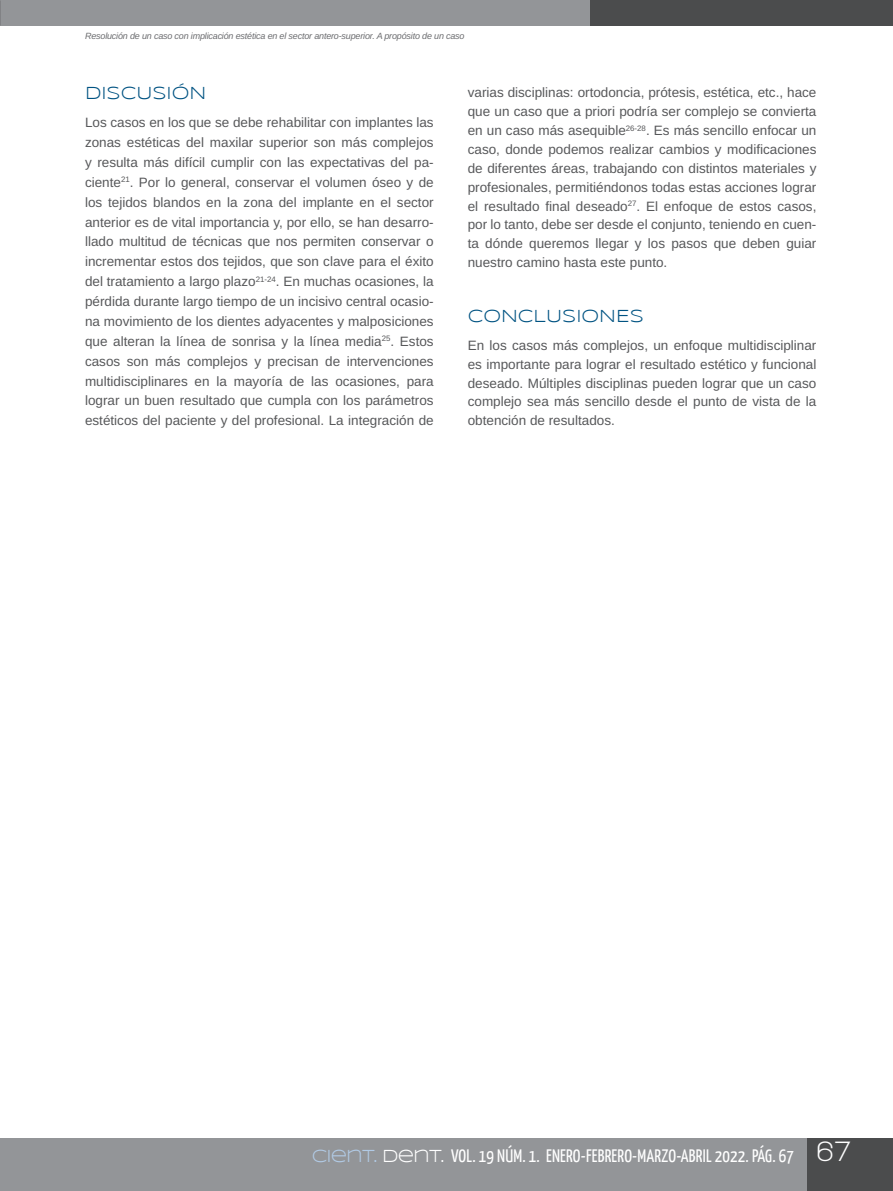
<style>
.page{position:relative;width:893px;height:1191px;background:#fff}
.page>*{position:absolute;margin:0;border:0;box-sizing:border-box;transform-origin:0 0}
.t1{font:700 30px "Walkway";color:#fff}
.t2{font:18px "Yanone Kaffeesatz";letter-spacing:.01em;color:#fff}
.t3{font:18px "Syncopate";color:#015382}
.t4{font:13.5px/19.8px "Arimo";color:#57585a;text-align:justify}
.t5{font:italic 9px "Arimo";letter-spacing:-.02em;color:#6c6d70}
.s1{font-family:"Syncopate";color:#b1cae5}
.s2{font-family:"Syncopate"}
</style>
<div class="page">
<div style="left:0;top:1138px;width:893px;height:53px;background:#939598"></div>
<div style="left:808px;top:1138px;width:85px;height:53px;background:#4b4c4d"></div>
<div style="left:0;top:0;width:893px;height:25px;background:#939598"></div>
<div style="left:591px;top:0;width:302px;height:25px;background:#4b4c4d"></div>
<p class="t5" style="left:85px;top:29px;width:381px">Resolución de un caso con implicación estética en el sector antero-superior. A propósito de un caso</p>
<h2 class="t3" style="left:85px;top:82px;width:123px">DISCUSIÓN</h2>
<p class="t4" style="left:85px;top:113px;width:350px">Los casos en los que se debe rehabilitar con implantes las zonas estéticas del maxilar superior son más complejos y resulta más difícil cumplir con las expectativas del pa&shy;ciente<sup>21</sup>. Por lo general, conservar el volumen óseo y de los tejidos blandos en la zona del implante en el sector anterior es de vital importancia y, por ello, se han desarro&shy;llado multitud de técnicas que nos permiten conservar o incrementar estos dos tejidos, que son clave para el éxito del tratamiento a largo plazo<sup>21-24</sup>. En muchas ocasiones, la pérdida durante largo tiempo de un incisivo central ocasio&shy;na movimiento de los dientes adyacentes y malposiciones que alteran la línea de sonrisa y la línea media<sup>25</sup>. Estos casos son más complejos y precisan de intervenciones multidisciplinares en la mayoría de las ocasiones, para lograr un buen resultado que cumpla con los parámetros estéticos del paciente y del profesional. La integración de</p>
<p class="t4" style="left:468px;top:83px;width:350px;line-height:18.9px">varias disciplinas: ortodoncia, prótesis, estética, etc., hace que un caso que a priori podría ser complejo se convierta en un caso más asequible<sup>26-28</sup>. Es más sencillo enfocar un caso, donde podemos realizar cambios y modificaciones de diferentes áreas, trabajando con distintos materiales y profesionales, permitiéndonos todas estas acciones lograr el resultado final deseado<sup>27</sup>. El enfoque de estos casos, por lo tanto, debe ser desde el conjunto, teniendo en cuen&shy;ta dónde queremos llegar y los pasos que deben guiar nuestro camino hasta este punto.</p>
<h2 class="t3" style="left:468px;top:306px;width:178px">CONCLUSIONES</h2>
<p class="t4" style="left:468px;top:336px;width:350px;line-height:18.9px">En los casos más complejos, un enfoque multidisciplinar es importante para lograr el resultado estético y funcional deseado. Múltiples disciplinas pueden lograr que un caso complejo sea más sencillo desde el punto de vista de la obtención de resultados.</p>
<h2 class="t2" style="left:312px;top:1144px;width:484px"><span class="s1">CIENT.</span> <span class="s2">DENT.</span> VOL. 19 NÚM. 1. ENERO-FEBRERO-MARZO-ABRIL 2022. PÁG. 67</h2>
<h1 class="t1" style="left:816px;top:1134px;width:37px">67</h1>
</div>
